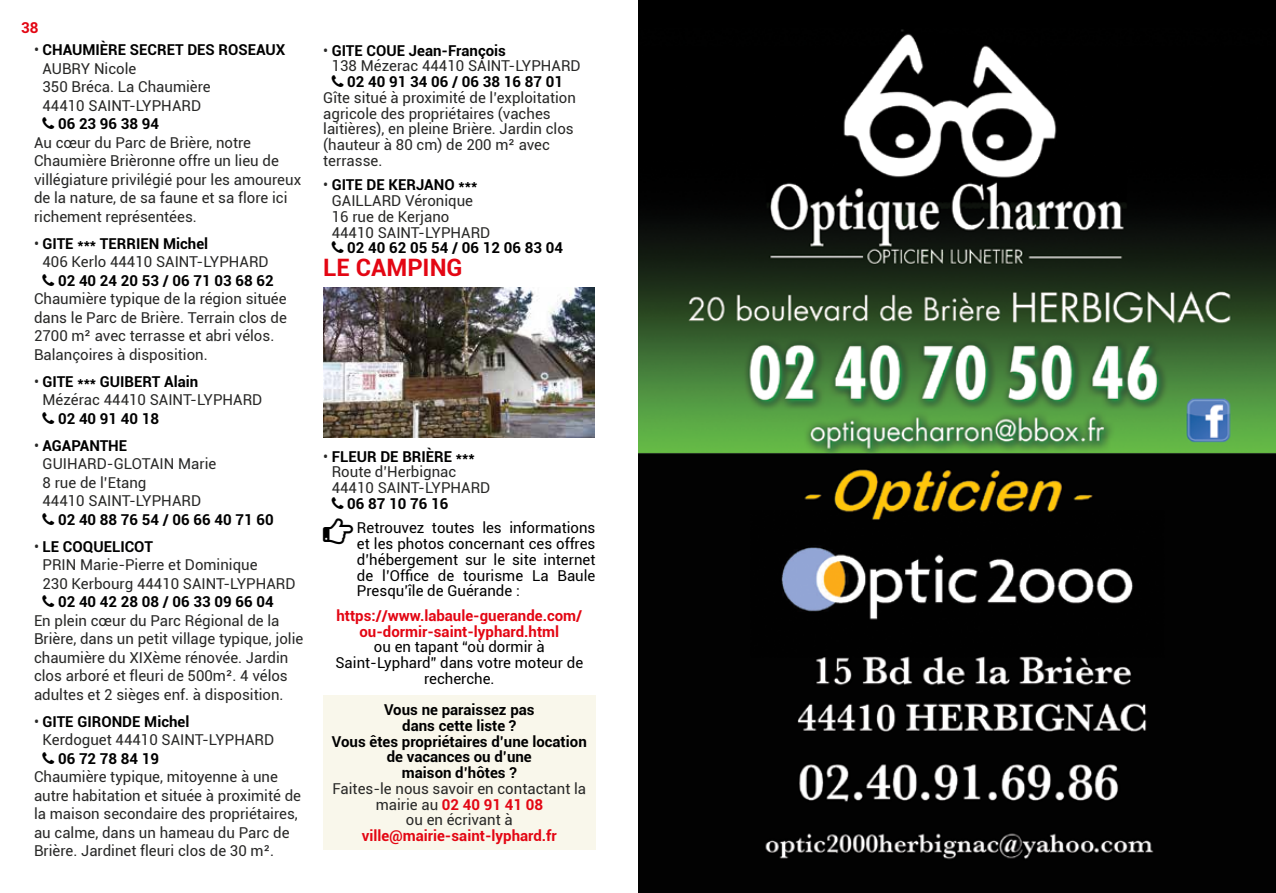
<style>
.page{position:relative;width:1276px;height:893px;background:#fff}
.page>*{position:absolute;margin:0;border:0;box-sizing:border-box;transform-origin:0 0}
.t1{font:700 24px "Roboto";color:#e30613}
.t2{font:15px/18.5px "Roboto";color:#282827}
.t3{font:700 15px/15.8px "Roboto";color:#000;text-align:center}
.t4{font:15px/15.8px "Roboto";color:#000;text-align:justify}
.t5{font:700 15px/15.8px "Roboto";color:#e30613;text-align:center}
.s1{font-weight:700;color:#000}
.s2{font-weight:700;color:#e30613}
</style>
<div class="page">
<img style="left:323px;top:287px;width:271px;height:150px">
<div style="left:323px;top:695px;width:272px;height:155px;background:#f9f7eb"></div>
<img style="left:638px;top:0;width:638px;height:893px">
<p class="t5" style="left:21px;top:19px;width:19px">38</p>
<p class="t2" style="left:43px;top:40px;width:244px;text-indent:-9px">• <span class="s1">CHAUMIÈRE SECRET DES ROSEAUX<br></span>AUBRY Nicole<br>350 Bréca. La Chaumière<br>44410 SAINT-LYPHARD</p>
<p class="t3" style="left:58px;top:116px;width:103px">06 23 96 38 94</p>
<p class="t2" style="left:34px;top:133px;width:269px">Au cœur du Parc de Brière, notre Chaumière Brièronne offre un lieu de villégiature privilégié pour les amoureux de la nature, de sa faune et sa flore ici richement représentées.</p>
<p class="t2" style="left:43px;top:234px;width:228px;text-indent:-9px">• <span class="s1">GITE *** TERRIEN Michel<br></span>406 Kerlo 44410 SAINT-LYPHARD</p>
<p class="t3" style="left:58px;top:272px;width:217px">02 40 24 20 53 / 06 71 03 68 62</p>
<p class="t2" style="left:34px;top:289px;width:254px">Chaumière typique de la région située dans le Parc de Brière. Terrain clos de 2700 m² avec terrasse et abri vélos.<br>Balançoires à disposition.</p>
<p class="t2" style="left:43px;top:372px;width:221px;text-indent:-9px">• <span class="s1">GITE *** GUIBERT Alain<br></span>Mézérac 44410 SAINT-LYPHARD</p>
<p class="t3" style="left:58px;top:410px;width:103px">02 40 91 40 18</p>
<p class="t2" style="left:43px;top:436px;width:175px;text-indent:-9px">• <span class="s1">AGAPANTHE<br></span>GUIHARD-GLOTAIN Marie<br>8 rue de l’Etang<br>44410 SAINT-LYPHARD</p>
<p class="t3" style="left:58px;top:511px;width:217px">02 40 88 76 54 / 06 66 40 71 60</p>
<p class="t2" style="left:43px;top:537px;width:255px;text-indent:-9px">• <span class="s1">LE COQUELICOT<br></span>PRIN Marie-Pierre et Dominique<br>230 Kerbourg 44410 SAINT-LYPHARD</p>
<p class="t3" style="left:58px;top:594px;width:217px">02 40 42 28 08 / 06 33 09 66 04</p>
<p class="t2" style="left:34px;top:611px;width:271px">En plein cœur du Parc Régional de la Brière, dans un petit village typique, jolie chaumière du XIXème rénovée. Jardin clos arboré et fleuri de 500m². 4 vélos adultes et 2 sièges enf. à disposition.</p>
<p class="t2" style="left:43px;top:712px;width:233px;text-indent:-9px">• <span class="s1">GITE GIRONDE Michel<br></span>Kerdoguet 44410 SAINT-LYPHARD</p>
<p class="t3" style="left:58px;top:750px;width:103px">06 72 78 84 19</p>
<p class="t2" style="left:34px;top:767px;width:268px">Chaumière typique, mitoyenne à une autre habitation et située à proximité de la maison secondaire des propriétaires, au calme, dans un hameau du Parc de Brière. Jardinet fleuri clos de 30 m².</p>
<p class="t2" style="left:332px;top:42px;width:250px;line-height:15.8px;text-indent:-9px">• <span class="s1">GITE COUE Jean-François<br></span>138 Mézerac 44410 SAINT-LYPHARD</p>
<p class="t3" style="left:347px;top:73px;width:217px">02 40 91 34 06 / 06 38 16 87 01</p>
<p class="t2" style="left:323px;top:89px;width:254px;line-height:15.8px">Gîte situé à proximité de l’exploitation agricole des propriétaires (vaches laitières), en pleine Brière. Jardin clos (hauteur à 80 cm) de 200 m² avec terrasse.</p>
<p class="t2" style="left:332px;top:177px;width:160px;line-height:15.8px;text-indent:-9px">• <span class="s1">GITE DE KERJANO ***<br></span>GAILLARD Véronique<br>16 rue de Kerjano<br>44410 SAINT-LYPHARD</p>
<p class="t3" style="left:347px;top:240px;width:217px">02 40 62 05 54 / 06 12 06 83 04</p>
<h1 class="t1" style="left:323px;top:250px;width:141px">LE CAMPING</h1>
<p class="t2" style="left:332px;top:448px;width:160px;line-height:15.8px;text-indent:-9px">• <span class="s1">FLEUR DE BRIÈRE ***<br></span>Route d’Herbignac<br>44410 SAINT-LYPHARD</p>
<p class="t3" style="left:347px;top:495px;width:103px">06 87 10 76 16</p>
<p class="t4" style="left:357px;top:519px;width:240px">Retrouvez toutes les informations et les photos concernant ces offres d’hébergement sur le site internet de l’Office de tourisme La Baule Presqu’île de Guérande :</p>
<p class="t5" style="left:336px;top:607px;width:247px">https://www.labaule-guerande.com/ ou-dormir-saint-lyphard.html</p>
<p class="t4" style="left:335px;top:638px;width:249px;text-align:center">ou en tapant “où dormir à<br>Saint‑ Lyphard” dans votre moteur de recherche.</p>
<p class="t3" style="left:332px;top:701px;width:256px">Vous ne paraissez pas<br>dans cette liste ?<br>Vous êtes propriétaires d’une location de vacances ou d’une<br>maison d’hôtes ?</p>
<p class="t2" style="left:332px;top:780px;width:255px;line-height:15.8px;text-align:center">Faites-le nous savoir en contactant la mairie au <span class="s2">02 40 91 41 08<br></span>ou en écrivant à</p>
<p class="t5" style="left:362px;top:827px;width:196px">ville@mairie-saint-lyphard.fr</p>
</div>
